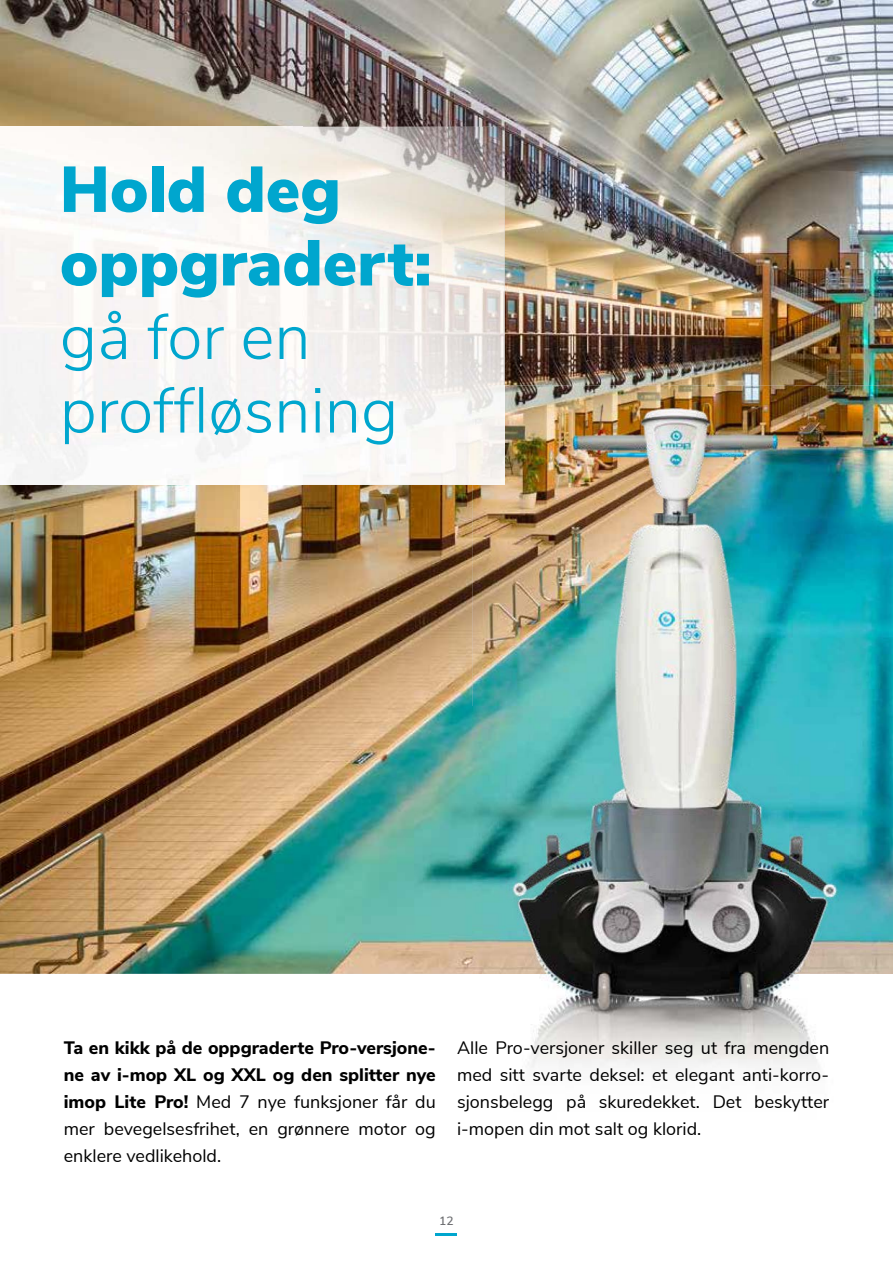
<style>
.page{position:relative;width:893px;height:1263px;background:#fff}
.page>*{position:absolute;margin:0;border:0;box-sizing:border-box;transform-origin:0 0}
.t1{font:300 64.5px/73.5px "Nunito Sans";color:#00a6ce}
.t2{font:900 64.5px/73.5px "Nunito Sans";color:#00a6ce}
.t3{font:800 18px/27px "Nunito Sans";color:#000;text-align:justify}
.t4{font:18px/27px "Nunito Sans";color:#000;text-align:justify}
.t5{font:600 12px "Nunito Sans";color:#6d6e71}
.s1{font-weight:400}
</style>
<div class="page">
<img style="left:0;top:0;width:893px;height:974px">
<img style="left:0;top:127px;width:505px;height:358px">
<img style="left:472px;top:385px;width:421px;height:686px">
<img style="left:472px;top:385px;width:33px;height:100px">
<img style="left:860px;top:390px;width:33px;height:681px">
<hr style="left:436px;top:1233px;width:21px;height:2px;background:#00a6ce">
<h1 class="t2" style="left:60px;top:150px;width:373px">Hold deg oppgradert:</h1>
<h1 class="t1" style="left:60px;top:296px;width:340px">gå for en proffløsning</h1>
<p class="t3" style="left:64px;top:1033px;width:374px">Ta en kikk på de oppgraderte Pro-versjone&shy;ne av i-mop XL og XXL og den splitter nye imop Lite Pro! <span class="s1">Med 7 nye funksjoner får du mer bevegelsesfrihet, en grønnere motor og enklere vedlikehold.</span></p>
<p class="t4" style="left:457px;top:1033px;width:374px">Alle Pro-versjoner skiller seg ut fra mengden med sitt svarte deksel: et elegant anti-korro&shy;sjonsbelegg på skuredekket. Det beskytter i-mopen din mot salt og klorid.</p>
<p class="t5" style="left:439px;top:1212px;width:16px">12</p>
</div>
